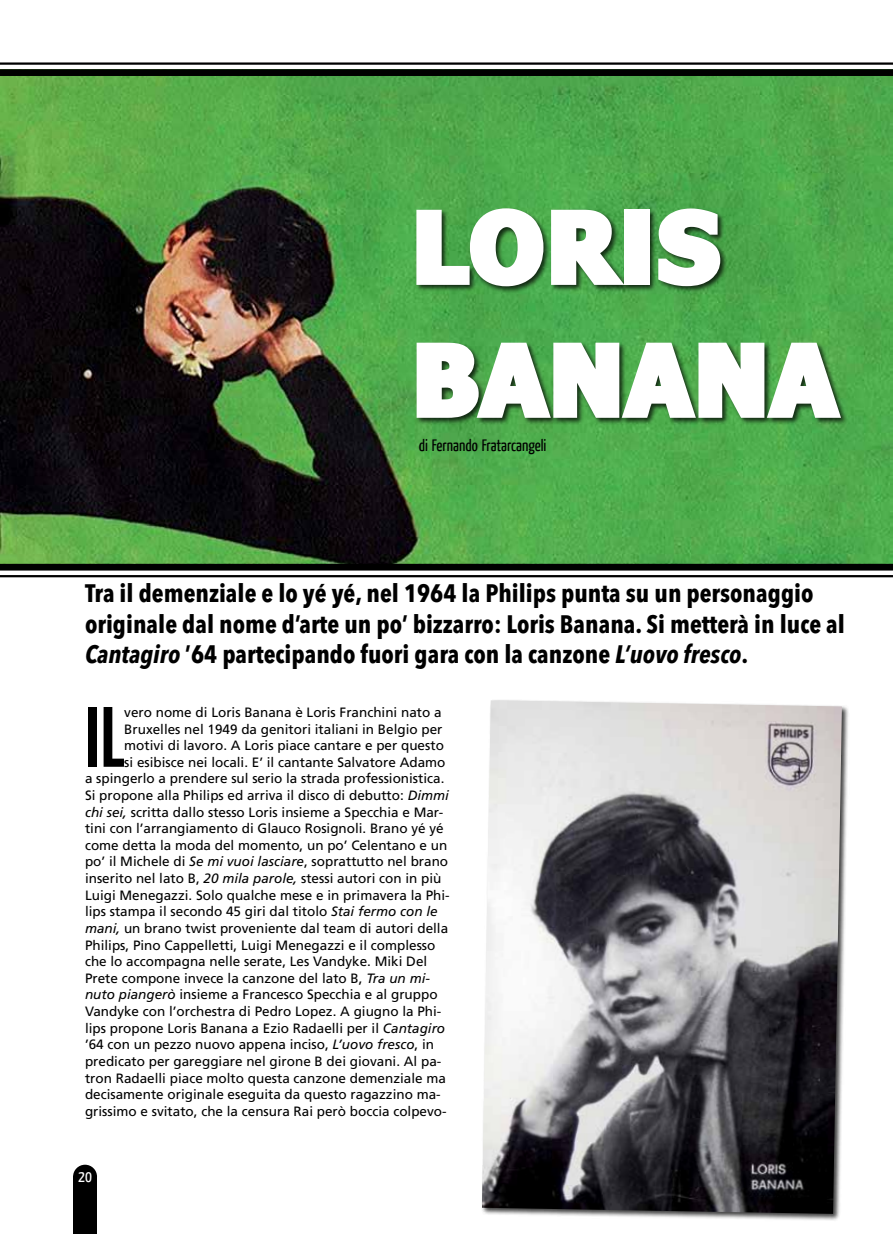
<style>
.page{position:relative;width:893px;height:1234px;background:#fff}
.page>*{position:absolute;margin:0;border:0;box-sizing:border-box;transform-origin:0 0}
.t1{font:900 103.2px/132.8px "Fava";color:#fff}
.t2{font:81.3px "League Gothic";color:#000}
.t3{font:700 condensed 25.05px/30.5px "Avenir Next LT Pro";color:#000}
.t4{font:16.5px "Yanone Kaffeesatz";color:#000}
.t5{font:16.5px "Yanone Kaffeesatz";color:#fff}
.t6{font:13.5px "Frutiger LT Std";color:#000}
.s1{font-style:italic}
</style>
<div class="page">
<div style="left:481px;top:698px;width:368px;height:522px;background:#000;opacity:.75"></div>
<img style="left:482px;top:700px;width:360px;height:513px">
<div style="left:73px;top:1164px;width:24px;height:24px;background:#000;border-radius:50%"></div>
<div style="left:73px;top:1176px;width:24px;height:57px;background:#000"></div>
<img style="left:0;top:76px;width:893px;height:487px">
<div style="left:415px;top:207px;width:433px;height:218px;background:#000;opacity:.75"></div>
<hr style="left:0;top:62px;width:893px;height:3px;background:#000">
<div style="left:0;top:69px;width:893px;height:7px;background:#000"></div>
<hr style="left:0;top:575px;width:893px;height:2px;background:#000">
<div style="left:0;top:563px;width:893px;height:7px;background:#000"></div>
<h1 class="t1" style="left:412px;top:178px;width:429px">LORIS<br>BANANA</h1>
<p class="t4" style="left:419px;top:434px;width:129px">di Fernando Fratarcangeli</p>
<h3 class="t3" style="left:85px;top:578px;width:761px">Tra il demenziale e lo yé yé, nel 1964 la Philips punta su un personaggio originale dal nome d’arte un po’ bizzarro: Loris Banana. Si metterà in luce al<br><span class="s1">Cantagiro</span> ’64 partecipando fuori gara con la canzone <span class="s1">L’uovo fresco</span>.</h3>
<h2 class="t2" style="left:85px;top:689px;width:41px">IL</h2>
<p class="t6" style="left:124px;top:706px;width:319px">vero nome di Loris Banana è Loris Franchini nato a</p>
<p class="t6" style="left:124px;top:723px;width:320px">Bruxelles nel 1949 da genitori italiani in Belgio per</p>
<p class="t6" style="left:124px;top:739px;width:321px">motivi di lavoro. A Loris piace cantare e per questo</p>
<p class="t6" style="left:124px;top:756px;width:323px">si esibisce nei locali. E’ il cantante Salvatore Adamo</p>
<p class="t6" style="left:85px;top:773px;width:361px">a spingerlo a prendere sul serio la strada professionistica.</p>
<p class="t6" style="left:85px;top:789px;width:365px">Si propone alla Philips ed arriva il disco di debutto: <span class="s1">Dimmi</span></p>
<p class="t6" style="left:85px;top:806px;width:360px"><span class="s1">chi sei,</span> scritta dallo stesso Loris insieme a Specchia e Mar-</p>
<p class="t6" style="left:85px;top:823px;width:360px">tini con l’arrangiamento di Glauco Rosignoli. Brano yé yé</p>
<p class="t6" style="left:85px;top:839px;width:364px">come detta la moda del momento, un po’ Celentano e un</p>
<p class="t6" style="left:85px;top:856px;width:365px">po’ il Michele di <span class="s1">Se mi vuoi lasciare</span>, soprattutto nel brano</p>
<p class="t6" style="left:85px;top:872px;width:358px">inserito nel lato B, <span class="s1">20 mila parole,</span> stessi autori con in più</p>
<p class="t6" style="left:85px;top:889px;width:366px">Luigi Menegazzi. Solo qualche mese e in primavera la Phi-</p>
<p class="t6" style="left:85px;top:906px;width:354px">lips stampa il secondo 45 giri dal titolo <span class="s1">Stai fermo con le</span></p>
<p class="t6" style="left:85px;top:922px;width:365px"><span class="s1">mani,</span> un brano twist proveniente dal team di autori della</p>
<p class="t6" style="left:85px;top:939px;width:352px">Philips, Pino Cappelletti, Luigi Menegazzi e il complesso</p>
<p class="t6" style="left:85px;top:955px;width:344px">che lo accompagna nelle serate, Les Vandyke. Miki Del</p>
<p class="t6" style="left:85px;top:972px;width:346px">Prete compone invece la canzone del lato B, <span class="s1">Tra un mi-</span></p>
<p class="t6" style="left:85px;top:989px;width:354px"><span class="s1">nuto piangerò</span> insieme a Francesco Specchia e al gruppo</p>
<p class="t6" style="left:85px;top:1005px;width:358px">Vandyke con l’orchestra di Pedro Lopez. A giugno la Phi-</p>
<p class="t6" style="left:85px;top:1022px;width:362px">lips propone Loris Banana a Ezio Radaelli per il <span class="s1">Cantagiro</span></p>
<p class="t6" style="left:85px;top:1038px;width:351px">’64 con un pezzo nuovo appena inciso, <span class="s1">L’uovo fresco</span>, in</p>
<p class="t6" style="left:85px;top:1055px;width:358px">predicato per gareggiare nel girone B dei giovani. Al pa-</p>
<p class="t6" style="left:85px;top:1072px;width:362px">tron Radaelli piace molto questa canzone demenziale ma</p>
<p class="t6" style="left:85px;top:1088px;width:357px">decisamente originale eseguita da questo ragazzino ma-</p>
<p class="t6" style="left:85px;top:1105px;width:363px">grissimo e svitato, che la censura Rai però boccia colpevo-</p>
<p class="t5" style="left:78px;top:1165px;width:15px">20</p>
</div>
